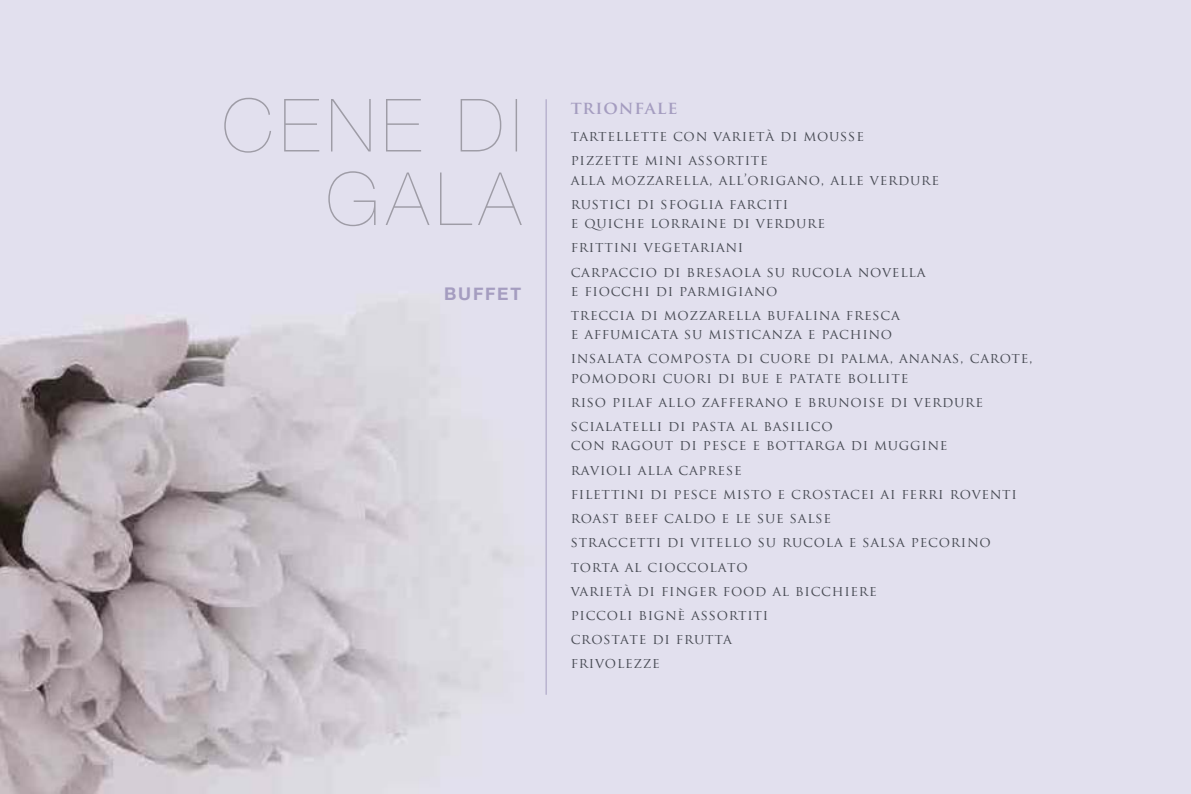
<style>
.page{position:relative;width:1191px;height:794px;background:#fff}
.page>*{position:absolute;margin:0;border:0;box-sizing:border-box;transform-origin:0 0}
.t1{font:700 17.5px "Trajan Pro";letter-spacing:.05em;color:#a59dc0}
.t2{font:700 17.5px "Helvetica Neue";letter-spacing:.1em;color:#a59dc0}
.t3{font:14px/24.2px "Trajan Pro";letter-spacing:.05em;color:#484b54}
</style>
<div class="page">
<img style="left:0;top:0;width:1191px;height:794px">
<hr style="left:546px;top:99px;width:1px;height:595px;background:#a59dc0">
<img style="left:224px;top:98px;width:293px;height:55px">
<img style="left:328px;top:171px;width:194px;height:55px">
<p class="t2" style="left:444px;top:280px;width:78px">BUFFET</p>
<p class="t1" style="left:570px;top:97px;width:108px">TRIONFALE</p>
<p class="t3" style="left:570px;top:124px;width:295px">TARTELLETTE CON VARIETÀ DI MOUSSE<br>PIZZETTE MINI ASSORTITE</p>
<p class="t3" style="left:570px;top:167px;width:370px">ALLA MOZZARELLA, ALL’ORIGANO, ALLE VERDURE<br>RUSTICI DI SFOGLIA FARCITI</p>
<p class="t3" style="left:570px;top:211px;width:356px">E QUICHE LORRAINE DI VERDURE<br>FRITTINI VEGETARIANI<br>CARPACCIO DI BRESAOLA SU RUCOLA NOVELLA</p>
<p class="t3" style="left:570px;top:278px;width:331px">E FIOCCHI DI PARMIGIANO<br>TRECCIA DI MOZZARELLA BUFALINA FRESCA</p>
<p class="t3" style="left:570px;top:322px;width:463px">E AFFUMICATA SU MISTICANZA E PACHINO<br>INSALATA COMPOSTA DI CUORE DI PALMA, ANANAS, CAROTE,</p>
<p class="t3" style="left:570px;top:365px;width:414px">POMODORI CUORI DI BUE E PATATE BOLLITE<br>RISO PILAF ALLO ZAFFERANO E BRUNOISE DI VERDURE<br>SCIALATELLI DI PASTA AL BASILICO</p>
<p class="t3" style="left:570px;top:433px;width:448px">CON RAGOUT DI PESCE E BOTTARGA DI MUGGINE<br>RAVIOLI ALLA CAPRESE<br>FILETTINI DI PESCE MISTO E CROSTACEI AI FERRI ROVENTI<br>ROAST BEEF CALDO E LE SUE SALSE<br>STRACCETTI DI VITELLO SU RUCOLA E SALSA PECORINO<br>TORTA AL CIOCCOLATO<br>VARIETÀ DI FINGER FOOD AL BICCHIERE<br>PICCOLI BIGNÈ ASSORTITI<br>CROSTATE DI FRUTTA<br>FRIVOLEZZE</p>
</div>
